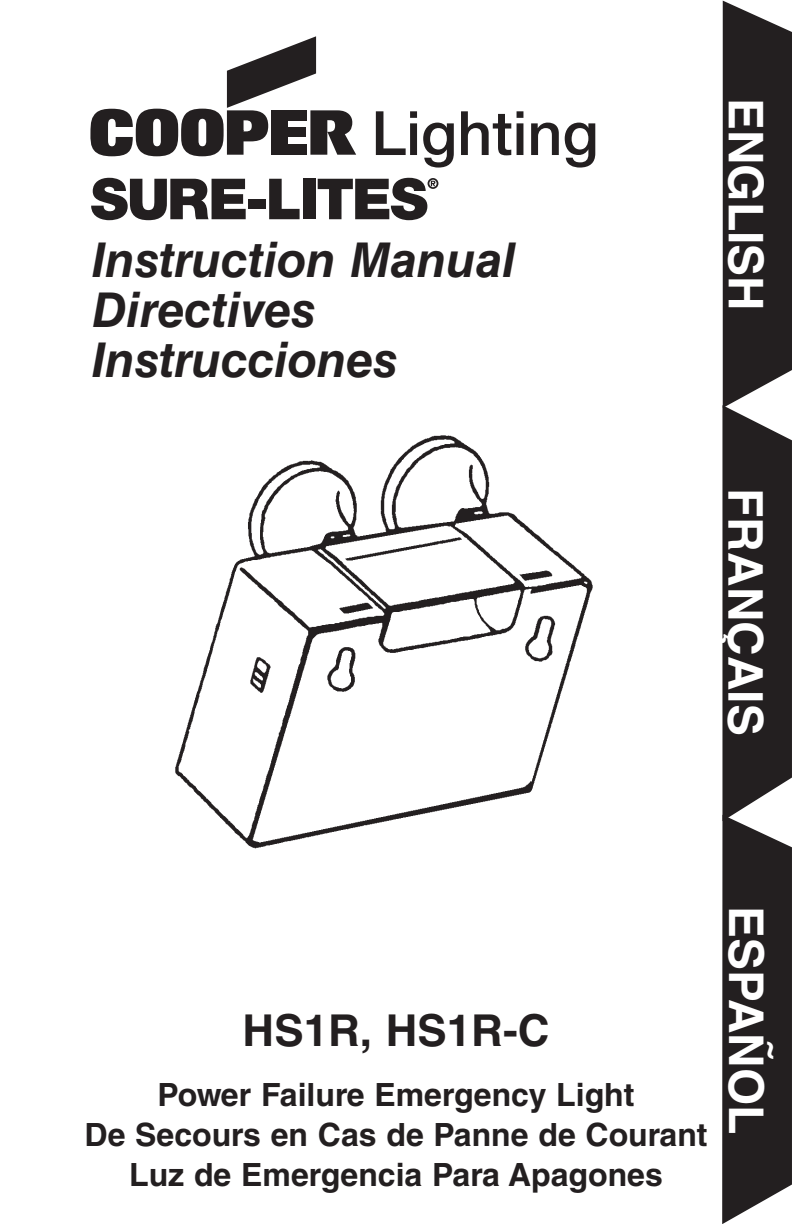
<style>
.page{position:relative;width:792px;height:1224px;background:#fff}
.page>*{position:absolute;margin:0;border:0;box-sizing:border-box;transform-origin:0 0}
.t1{font:italic 700 48px/50px "Helvetica LT Std";color:#231f20}
.t2{font:700 48px "Helvetica";color:#fff}
.t3{font:700 44px "Helvetica";color:#231f20}
.t4{font:700 32px/40px "Helvetica LT Std";color:#231f20;text-align:center}
</style>
<div class="page">
<svg style="left:90px;top:36px;width:266px;height:120px"></svg>
<svg style="left:376px;top:111px;width:41px;height:44px"></svg>
<svg style="left:423px;top:123px;width:31px;height:45px"></svg>
<svg style="left:461px;top:111px;width:50px;height:44px"></svg>
<svg style="left:517px;top:111px;width:6px;height:44px"></svg>
<svg style="left:531px;top:123px;width:28px;height:32px"></svg>
<svg style="left:565px;top:123px;width:30px;height:45px"></svg>
<svg style="left:722px;top:1px;width:70px;height:1223px;background:#3e3b3c"></svg>
<img style="left:175px;top:435px;width:418px;height:414px">
<svg style="left:91px;top:178px;width:155px;height:42px"></svg>
<div style="left:248px;top:199px;width:18px;height:10px;background:#231f20"></div>
<svg style="left:269px;top:179px;width:31px;height:40px"></svg>
<div style="left:303px;top:179px;width:12px;height:40px;background:#231f20"></div>
<svg style="left:318px;top:178px;width:120px;height:42px"></svg>
<h1 class="t1" style="left:92px;top:239px;width:425px">Instruction Manual<br>Directives<br>Instrucciones</h1>
<h1 class="t2" style="left:765px;top:98px;width:215px;rotate:90deg">ENGLISH</h1>
<h1 class="t2" style="left:765px;top:488px;width:249px;rotate:90deg">FRANÇAIS</h1>
<h2 class="t3" style="left:243px;top:1013px;width:308px">HS1R, HS1R-C</h2>
<p class="t4" style="left:85px;top:1078px;width:625px">Power Failure Emergency Light<br>De Secours en Cas de Panne de Courant<br>Luz de Emergencia Para Apagones</p>
<h1 class="t2" style="left:765px;top:906px;width:230px;rotate:90deg">ESPAÑOL</h1>
</div>
